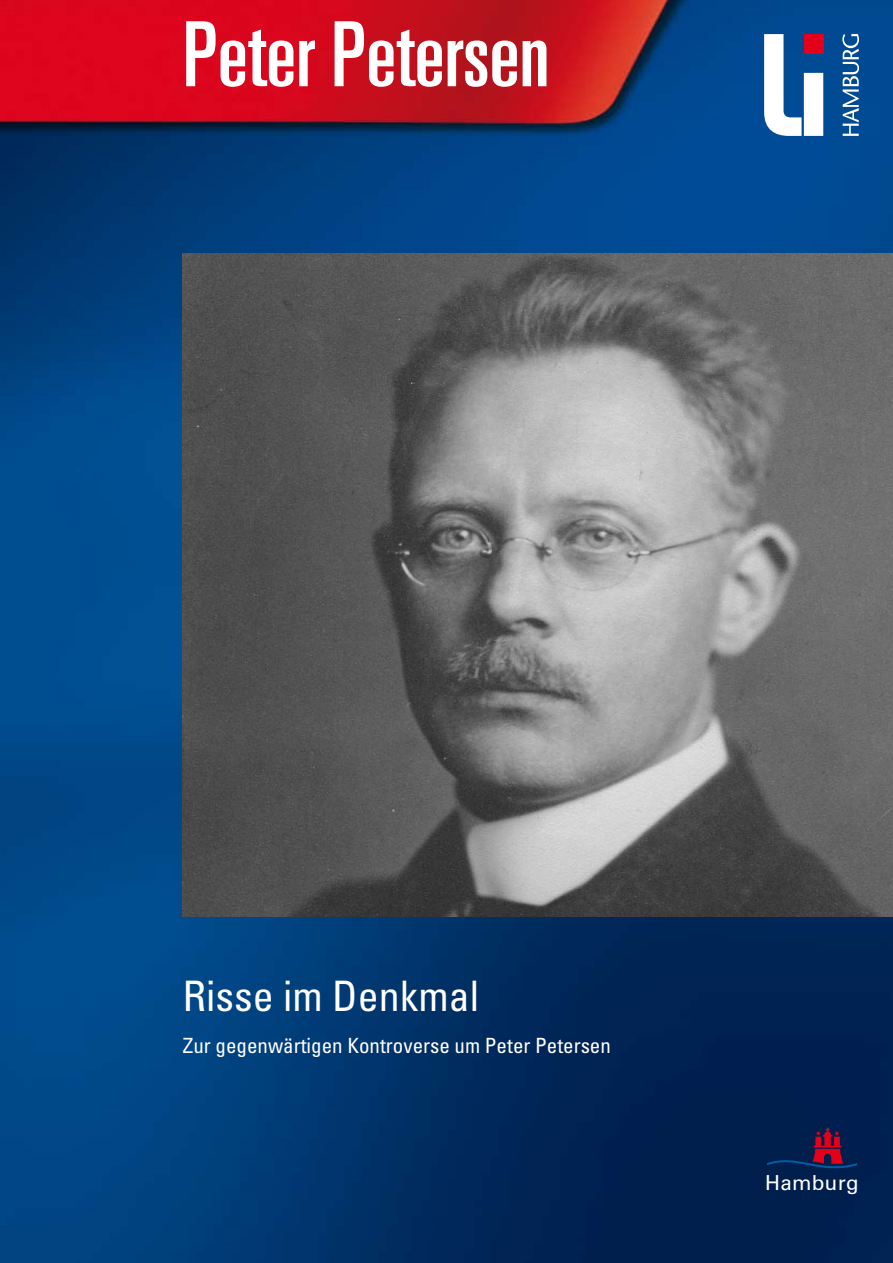
<style>
.page{position:relative;width:893px;height:1263px;background:#fff}
.page>*{position:absolute;margin:0;border:0;box-sizing:border-box;transform-origin:0 0}
.t1{font:ultra-condensed 90px "Univers LT";color:#fff}
.t2{font:condensed 42px "Univers LT";color:#fff}
.t3{font:condensed 21px "Univers LT";color:#fff}
.t4{font:20.7px "Univers LT";letter-spacing:.015em;color:#fff}
</style>
<div class="page">
<img style="left:0;top:0;width:893px;height:1263px">
<img style="left:183px;top:253px;width:710px;height:663px">
<svg style="left:842px;top:34px;width:17px;height:102px"></svg>
<svg style="left:764px;top:34px;width:38px;height:102px"></svg>
<div style="left:804px;top:73px;width:19px;height:63px;background:#fff"></div>
<div style="left:804px;top:34px;width:19px;height:20px;background:#e2001a"></div>
<svg style="left:767px;top:1127px;width:90px;height:43px"></svg>
<h1 class="t1" style="left:183px;top:3px;width:368px">Peter Petersen</h1>
<h2 class="t2" style="left:183px;top:969px;width:298px">Risse im Denkmal</h2>
<p class="t3" style="left:183px;top:1032px;width:430px">Zur gegenwärtigen Kontroverse um Peter Petersen</p>
<p class="t4" style="left:765px;top:1170px;width:95px">Hamburg</p>
</div>
